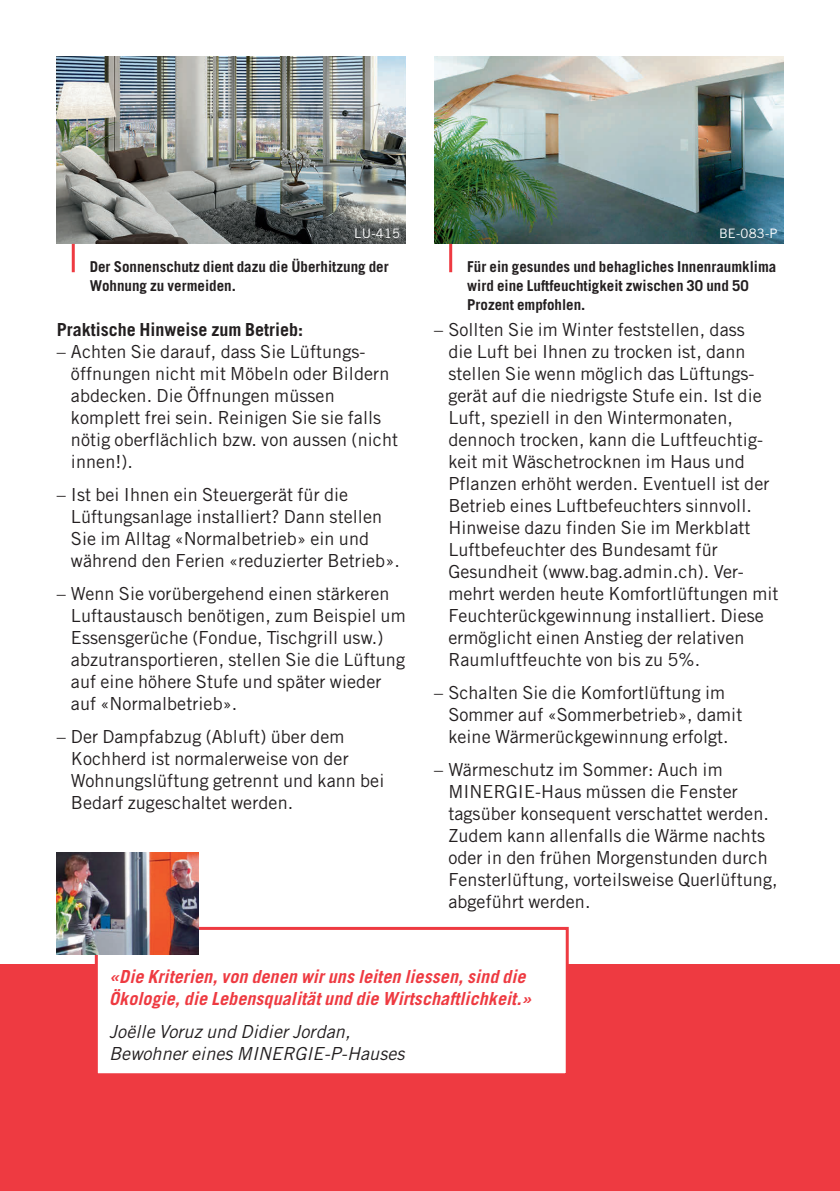
<style>
.page{position:relative;width:840px;height:1191px;background:#fff}
.page>*{position:absolute;margin:0;border:0;box-sizing:border-box;transform-origin:0 0}
.t1{font:18px/22px "Trade Gothic LT Std";letter-spacing:.005em;color:#231f20}
.t2{font:italic 700 18px/22px "Trade Gothic LT Std";letter-spacing:.005em;color:#ee3a41}
.t3{font:italic 18px/22px "Trade Gothic LT Std";letter-spacing:.005em;color:#231f20}
.t4{font:700 18px "Trade Gothic LT Std";color:#231f20}
.t5{font:700 15px/19px "Trade Gothic LT Std";color:#231f20}
.t6{font:13px "Trade Gothic LT Std";letter-spacing:.015em;color:#fff}
</style>
<div class="page">
<div style="left:0;top:964px;width:839px;height:227px;background:#ee3a41"></div>
<hr style="left:839px;top:964px;width:1px;height:227px;background:#ee3a41">
<img style="left:57px;top:57px;width:348px;height:187px">
<img style="left:434px;top:57px;width:348px;height:187px">
<hr style="left:72px;top:244px;width:3px;height:28px;background:#ee3a41">
<hr style="left:449px;top:244px;width:3px;height:28px;background:#ee3a41">
<div style="left:96px;top:928px;width:471px;height:146px;background:#fff"></div>
<div style="left:95px;top:927px;width:473px;height:149px;border:3px solid #ee3a41"></div>
<img style="left:57px;top:852px;width:141px;height:102px">
<p class="t6" style="left:354px;top:226px;width:47px">LU-415</p>
<p class="t6" style="left:718px;top:226px;width:60px">BE-083-P</p>
<p class="t5" style="left:90px;top:257px;width:300px">Der Sonnenschutz dient dazu die Überhitzung der<br>Wohnung zu vermeiden.</p>
<p class="t5" style="left:467px;top:257px;width:310px">Für ein gesundes und behagliches Innenraumklima wird eine Luftfeuchtigkeit zwischen 30 und 50<br>Prozent empfohlen.</p>
<p class="t4" style="left:57px;top:319px;width:248px">Praktische Hinweise zum Betrieb:</p>
<p class="t1" style="left:71px;top:341px;width:328px;text-indent:-14px">– Achten Sie darauf, dass Sie Lüftungs&shy;öffnungen nicht mit Möbeln oder Bildern abdecken. Die Öffnungen müssen komplett frei sein. Reinigen Sie sie falls nötig oberflächlich bzw. von aussen (nicht innen!).</p>
<p class="t1" style="left:71px;top:483px;width:330px;text-indent:-14px">– Ist bei Ihnen ein Steuergerät für die Lüftungsanlage installiert? Dann stellen Sie im Alltag «Normalbetrieb» ein und während den Ferien «reduzierter Betrieb».</p>
<p class="t1" style="left:71px;top:582px;width:336px;text-indent:-14px">– Wenn Sie vorübergehend einen stärkeren Luftaustausch benötigen, zum Beispiel um Essensgerüche (Fondue, Tischgrill usw.) abzutransportieren, stellen Sie die Lüftung auf eine höhere Stufe und später wieder auf «Normalbetrieb».</p>
<p class="t1" style="left:71px;top:725px;width:315px;text-indent:-14px">– Der Dampfabzug (Abluft) über dem Kochherd ist normalerweise von der Wohnungslüftung getrennt und kann bei Bedarf zugeschaltet werden.</p>
<p class="t1" style="left:448px;top:318px;width:331px;text-indent:-14px">– Sollten Sie im Winter feststellen, dass<br>die Luft bei Ihnen zu trocken ist, dann stellen Sie wenn möglich das Lüftungs&shy;gerät auf die niedrigste Stufe ein. Ist die Luft, speziell in den Wintermonaten, dennoch trocken, kann die Luftfeuchtig&shy;keit mit Wäschetrocknen im Haus und Pflanzen erhöht werden. Eventuell ist der Betrieb eines Luftbefeuchters sinnvoll.<br>Hinweise dazu finden Sie im Merkblatt Luftbefeuchter des Bundesamt für Gesundheit (www.bag.admin.ch). Ver&shy;mehrt werden heute Komfortlüftungen mit Feuchterückgewinnung installiert. Diese ermöglicht einen Anstieg der relativen Raumluftfeuchte von bis zu 5%.</p>
<p class="t1" style="left:448px;top:681px;width:295px;text-indent:-14px">– Schalten Sie die Komfortlüftung im<br>Sommer auf «Sommerbetrieb», damit keine Wärmerückgewinnung erfolgt.</p>
<p class="t1" style="left:448px;top:758px;width:330px;text-indent:-14px">– Wärmeschutz im Sommer: Auch im MINERGIE-Haus müssen die Fenster tagsüber konsequent verschattet werden.<br>Zudem kann allenfalls die Wärme nachts oder in den frühen Morgenstunden durch Fensterlüftung, vorteilsweise Querlüftung, abgeführt werden.</p>
<p class="t2" style="left:109px;top:965px;width:423px">«Die Kriterien, von denen wir uns leiten liessen, sind die<br>Ökologie, die Lebensqualität und die Wirtschaftlichkeit.»</p>
<p class="t3" style="left:109px;top:1020px;width:297px">Joëlle Voruz und Didier Jordan,<br>Bewohner eines MINERGIE-P-Hauses</p>
</div>
